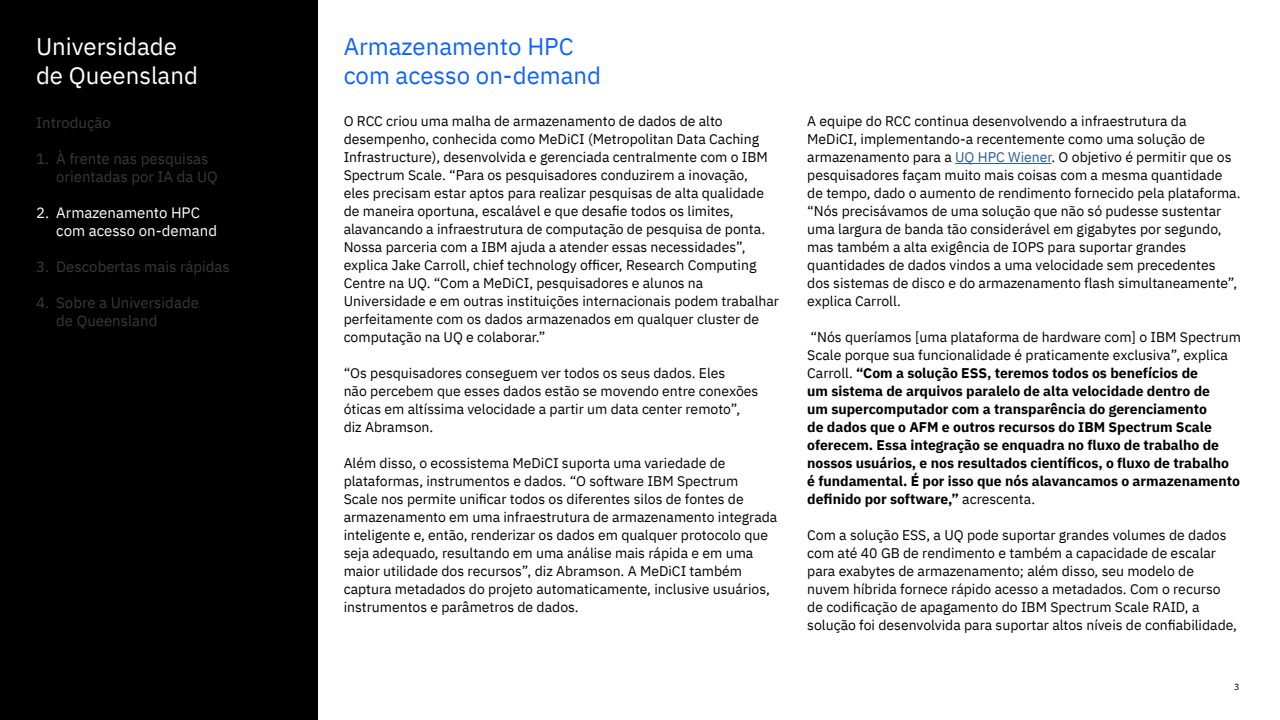
<style>
.page{position:relative;width:1280px;height:720px;background:#fff}
.page>*{position:absolute;margin:0;border:0;box-sizing:border-box;transform-origin:0 0}
.t1{font:24px/28.8px "IBM Plex Sans";color:#0f62fe}
.t2{font:24px/28.8px "IBM Plex Sans";color:#fff}
.t3{font:15px/18px "IBM Plex Sans";color:#393939}
.t4{font:15px/18px "IBM Plex Sans";color:#393938}
.t5{font:15px/18px "IBM Plex Sans";color:#fff}
.t6{font:14px/18px "IBM Plex Sans";color:#000}
.t7{font:700 14px/18px "IBM Plex Sans";color:#000}
.t8{font:9px "IBM Plex Sans";color:#000}
.s1{color:#275b9b}
.s2{font-weight:400}
</style>
<div class="page">
<div style="left:0;top:0;width:318px;height:720px;background:#000"></div>
<hr style="left:955px;top:163px;width:97px;height:1px;background:#275b9b">
<h1 class="t2" style="left:36px;top:30px;width:163px">Universidade de Queensland</h1>
<p class="t3" style="left:36px;top:112px;width:76px">Introdução</p>
<p class="t4" style="left:56px;top:148px;width:163px;text-indent:-20px">1. À frente nas pesquisas orientadas por IA da UQ</p>
<p class="t5" style="left:56px;top:202px;width:162px;text-indent:-20px">2. Armazenamento HPC com acesso on-demand</p>
<p class="t3" style="left:36px;top:256px;width:195px">3. Descobertas mais rápidas</p>
<p class="t3" style="left:56px;top:292px;width:144px;text-indent:-20px">4. Sobre a Universidade de Queensland</p>
<h1 class="t1" style="left:344px;top:30px;width:259px">Armazenamento HPC com acesso on-demand</h1>
<p class="t6" style="left:344px;top:111px;width:437px">O RCC criou uma malha de armazenamento de dados de alto desempenho, conhecida como MeDiCI (Metropolitan Data Caching Infrastructure), desenvolvida e gerenciada centralmente com o IBM Spectrum Scale. “Para os pesquisadores conduzirem a inovação,<br>eles precisam estar aptos para realizar pesquisas de alta qualidade de maneira oportuna, escalável e que desafie todos os limites, alavancando a infraestrutura de computação de pesquisa de ponta.<br>Nossa parceria com a IBM ajuda a atender essas necessidades”, explica Jake Carroll, chief technology officer, Research Computing Centre na UQ. “Com a MeDiCI, pesquisadores e alunos na Universidade e em outras instituições internacionais podem trabalhar perfeitamente com os dados armazenados em qualquer cluster de computação na UQ e colaborar.”</p>
<p class="t6" style="left:344px;top:363px;width:416px">“Os pesquisadores conseguem ver todos os seus dados. Eles<br>não percebem que esses dados estão se movendo entre conexões óticas em altíssima velocidade a partir um data center remoto”, diz Abramson.</p>
<p class="t6" style="left:344px;top:453px;width:435px">Além disso, o ecossistema MeDiCI suporta uma variedade de plataformas, instrumentos e dados. “O software IBM Spectrum<br>Scale nos permite unificar todos os diferentes silos de fontes de armazenamento em uma infraestrutura de armazenamento integrada inteligente e, então, renderizar os dados em qualquer protocolo que seja adequado, resultando em uma análise mais rápida e em uma maior utilidade dos recursos”, diz Abramson. A MeDiCI também captura metadados do projeto automaticamente, inclusive usuários, instrumentos e parâmetros de dados.</p>
<p class="t6" style="left:807px;top:111px;width:435px">A equipe do RCC continua desenvolvendo a infraestrutura da<br>MeDiCI, implementando-a recentemente como uma solução de armazenamento para a <span class="s1">UQ HPC Wiener</span>. O objetivo é permitir que os pesquisadores façam muito mais coisas com a mesma quantidade de tempo, dado o aumento de rendimento fornecido pela plataforma. “Nós precisávamos de uma solução que não só pudesse sustentar uma largura de banda tão considerável em gigabytes por segundo, mas também a alta exigência de IOPS para suportar grandes quantidades de dados vindos a uma velocidade sem precedentes dos sistemas de disco e do armazenamento flash simultaneamente”, explica Carroll.</p>
<p class="t7" style="left:807px;top:327px;width:435px"><span class="s2">“Nós queríamos [uma plataforma de hardware com] o IBM Spectrum Scale porque sua funcionalidade é praticamente exclusiva”, explica Carroll.</span> “Com a solução ESS, teremos todos os benefícios de<br>um sistema de arquivos paralelo de alta velocidade dentro de<br>um supercomputador com a transparência do gerenciamento<br>de dados que o AFM e outros recursos do IBM Spectrum Scale oferecem. Essa integração se enquadra no fluxo de trabalho de nossos usuários, e nos resultados científicos, o fluxo de trabalho<br>é fundamental. É por isso que nós alavancamos o armazenamento definido por software,” <span class="s2">acrescenta.</span></p>
<p class="t6" style="left:807px;top:525px;width:431px">Com a solução ESS, a UQ pode suportar grandes volumes de dados com até 40 GB de rendimento e também a capacidade de escalar para exabytes de armazenamento; além disso, seu modelo de nuvem híbrida fornece rápido acesso a metadados. Com o recurso de codificação de apagamento do IBM Spectrum Scale RAID, a solução foi desenvolvida para suportar altos níveis de confiabilidade,</p>
<p class="t8" style="left:1234px;top:680px;width:7px">3</p>
</div>
